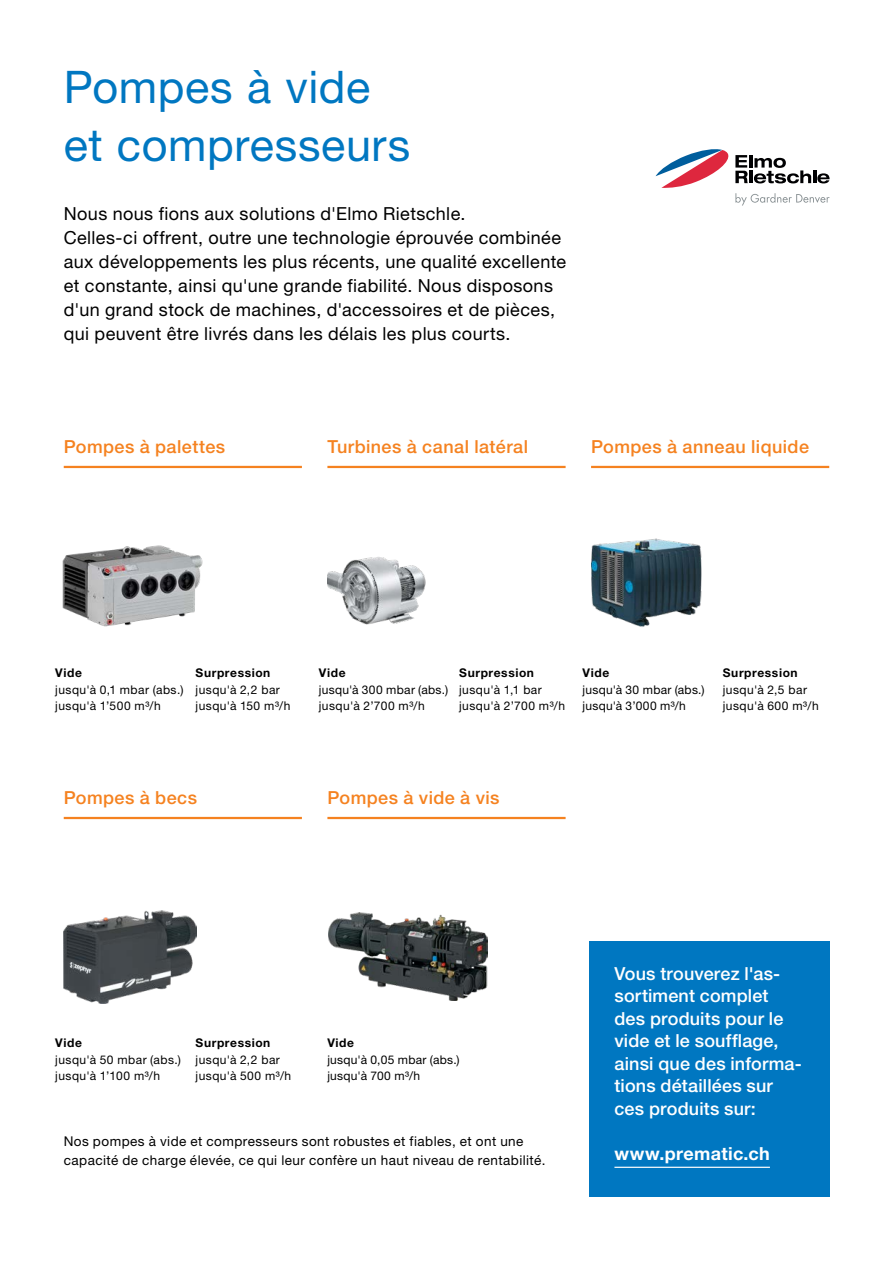
<style>
.page{position:relative;width:893px;height:1263px;background:#fff}
.page>*{position:absolute;margin:0;border:0;box-sizing:border-box;transform-origin:0 0}
.t1{font:45px/58.5px "Helvetica Neue LT Pro";letter-spacing:.01em;color:#0077c1}
.t2{font:18px/24px "Helvetica Neue LT Pro";letter-spacing:.02em;color:#000}
.t3{font:500 18px/22.5px "Helvetica Neue LT Pro";letter-spacing:.01em;color:#fff}
.t4{font:500 18px "Helvetica Neue LT Pro";letter-spacing:.025em;color:#f58220}
.t5{font:700 18px "Helvetica Neue LT Pro";letter-spacing:.02em;color:#fff}
.t6{font:13.5px/19.5px "Helvetica Neue LT Pro";letter-spacing:.035em;color:#000}
.t7{font:12px/16.5px "Helvetica Neue LT Pro";letter-spacing:.035em;color:#000}
.t8{font:700 12px "Helvetica Neue LT Pro";letter-spacing:.05em;color:#000}
</style>
<div class="page">
<svg style="left:656px;top:149px;width:174px;height:56px"></svg>
<img style="left:62px;top:545px;width:141px;height:82px">
<img style="left:327px;top:557px;width:99px;height:68px">
<img style="left:328px;top:912px;width:159px;height:89px">
<img style="left:64px;top:910px;width:133px;height:93px">
<img style="left:591px;top:538px;width:111px;height:89px">
<hr style="left:64px;top:817px;width:238px;height:2px;background:#f58220">
<hr style="left:327px;top:817px;width:239px;height:2px;background:#f58220">
<hr style="left:64px;top:466px;width:238px;height:2px;background:#f58220">
<hr style="left:327px;top:466px;width:239px;height:2px;background:#f58220">
<hr style="left:591px;top:466px;width:238px;height:2px;background:#f58220">
<div style="left:589px;top:941px;width:240px;height:256px;background:#0077c1"></div>
<hr style="left:614px;top:1167px;width:156px;height:1px;background:#fff">
<h1 class="t1" style="left:64px;top:57px;width:348px">Pompes à vide et compresseurs</h1>
<p class="t2" style="left:64px;top:201px;width:504px">Nous nous fions aux solutions d'Elmo Rietschle.<br>Celles-ci offrent, outre une technologie éprouvée combinée aux développements les plus récents, une qualité excellente et constante, ainsi qu'une grande fiabilité. Nous disposons d'un grand stock de machines, d'accessoires et de pièces, qui peuvent être livrés dans les délais les plus courts.</p>
<p class="t4" style="left:64px;top:436px;width:163px">Pompes à palettes</p>
<p class="t4" style="left:327px;top:436px;width:202px">Turbines à canal latéral</p>
<p class="t4" style="left:591px;top:436px;width:219px">Pompes à anneau liquide</p>
<p class="t8" style="left:55px;top:666px;width:28px">Vide</p>
<p class="t7" style="left:55px;top:681px;width:130px">jusqu'à 0,1 mbar (abs.) jusqu'à 1’500 m³/h</p>
<p class="t8" style="left:196px;top:666px;width:76px">Surpression</p>
<p class="t7" style="left:196px;top:681px;width:96px">jusqu'à 2,2 bar jusqu'à 150 m³/h</p>
<p class="t8" style="left:319px;top:666px;width:28px">Vide</p>
<p class="t7" style="left:319px;top:681px;width:131px">jusqu'à 300 mbar (abs.) jusqu'à 2’700 m³/h</p>
<p class="t8" style="left:459px;top:666px;width:76px">Surpression</p>
<p class="t7" style="left:459px;top:681px;width:107px">jusqu'à 1,1 bar jusqu'à 2’700 m³/h</p>
<p class="t8" style="left:583px;top:666px;width:28px">Vide</p>
<p class="t7" style="left:583px;top:681px;width:124px">jusqu'à 30 mbar (abs.) jusqu'à 3’000 m³/h</p>
<p class="t8" style="left:723px;top:666px;width:76px">Surpression</p>
<p class="t7" style="left:723px;top:681px;width:97px">jusqu'à 2,5 bar jusqu'à 600 m³/h</p>
<p class="t4" style="left:64px;top:787px;width:135px">Pompes à becs</p>
<p class="t4" style="left:327px;top:787px;width:174px">Pompes à vide à vis</p>
<p class="t8" style="left:55px;top:1035px;width:28px">Vide</p>
<p class="t7" style="left:55px;top:1051px;width:127px">jusqu'à 50 mbar (abs.) jusqu'à 1’100 m³/h</p>
<p class="t8" style="left:196px;top:1035px;width:76px">Surpression</p>
<p class="t7" style="left:196px;top:1051px;width:97px">jusqu'à 2,2 bar jusqu'à 500 m³/h</p>
<p class="t8" style="left:327px;top:1035px;width:28px">Vide</p>
<p class="t7" style="left:327px;top:1051px;width:134px">jusqu'à 0,05 mbar (abs.) jusqu'à 700 m³/h</p>
<p class="t6" style="left:64px;top:1131px;width:483px">Nos pompes à vide et compresseurs sont robustes et fiables, et ont une capacité de charge élevée, ce qui leur confère un haut niveau de rentabilité.</p>
<p class="t3" style="left:614px;top:962px;width:189px">Vous trouverez l'as&shy;sortiment complet des produits pour le vide et le soufflage, ainsi que des informa&shy;tions détaillées sur ces produits sur:</p>
<p class="t5" style="left:614px;top:1142px;width:157px">www.prematic.ch</p>
</div>
